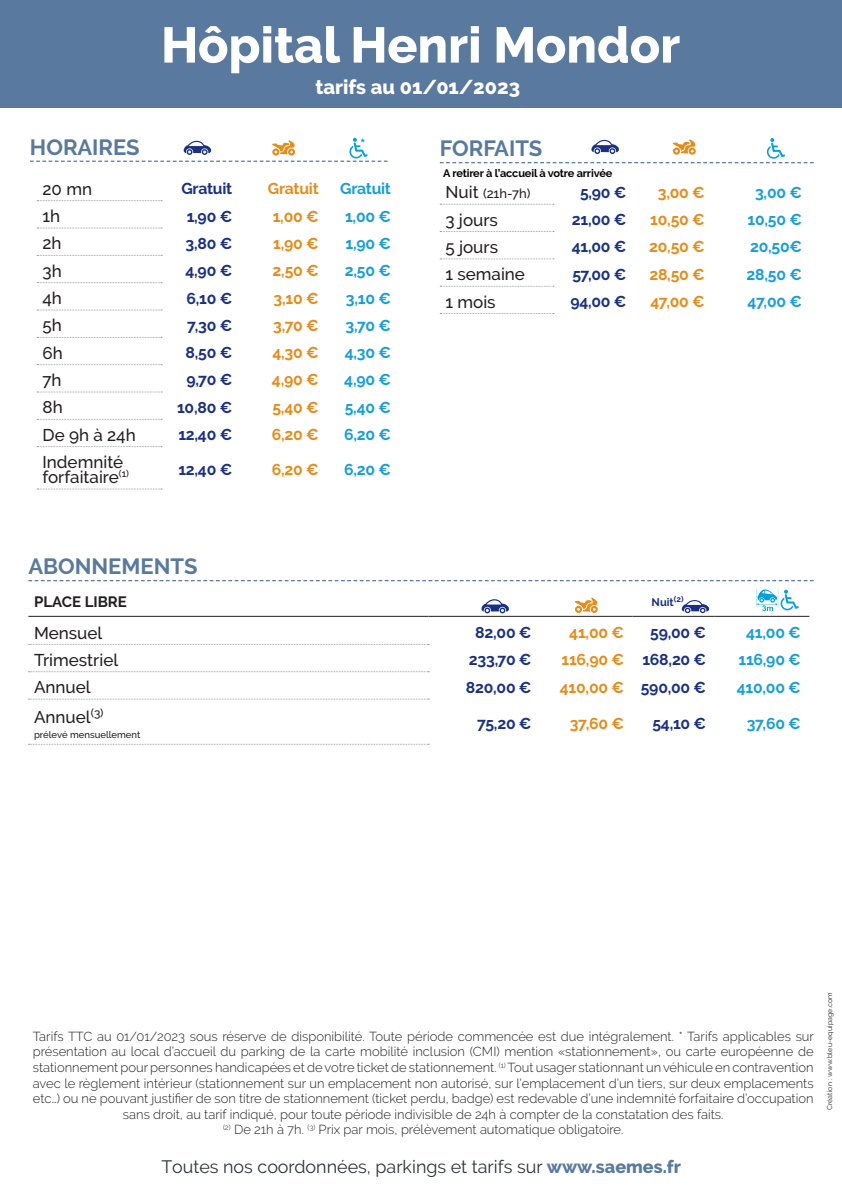
<style>
.page{position:relative;width:842px;height:1191px;background:#fff}
.page>*{position:absolute;margin:0;border:0;box-sizing:border-box;transform-origin:0 0}
.PARKING{font:800 50px "Raleway";color:#fff}
.CATEGORIE{font:700 22px "Raleway";color:#59799f}
.PARKING-2{font:800 20px "Raleway";color:#fff}
.t1{font:17.9px "Raleway";color:#2e3336}
.LIBELLE{font:500 17px/15px "Raleway";color:#231f20}
.PRIX_voiture{font:700 15.8px "Raleway";letter-spacing:-.015em;color:#1a3183}
.PRIX_moto{font:700 15.8px "Raleway";letter-spacing:-.015em;color:#e58c19}
.PRIX_moto-2{font:700 15.8px "Raleway";letter-spacing:-.015em;color:#179eda}
.PRIX_gpl{font:700 15.8px "Raleway";letter-spacing:-.015em;color:#1a3183}
.PRIX_moto-3{font:700 15.8px "Raleway";letter-spacing:-.015em;color:#189ed9}
.PRIX_velo{font:700 15.8px "Raleway";color:#00a1dd}
.SOUS-CATEGORIE{font:700 15px "Raleway";color:#231f20}
.Mentions_légales{font:300 13px/15.6px "Raleway";color:#231f20;text-align:center}
.LIBELLE-2{font:500 13px "Raleway";color:#231f20}
.PRIX_velo-2{font:700 11px "Raleway";letter-spacing:-.015em;color:#040503}
.t2{font:700 11px "Raleway";color:#1a3183}
.LIBELLE-3{font:500 9.5px "Raleway";color:#231f20}
.t3{font:7px "Raleway";letter-spacing:.02em;color:#231f20}
.s1{font-size:17px}
.s2{font-weight:800;color:#59799f}
</style>
<div class="page">
<div style="left:0;top:0;width:842px;height:108px;background:#59799f"></div>
<svg style="left:440px;top:204px;width:114px;height:1px"></svg>
<svg style="left:440px;top:231px;width:114px;height:1px"></svg>
<svg style="left:440px;top:259px;width:114px;height:1px"></svg>
<svg style="left:440px;top:286px;width:114px;height:1px"></svg>
<svg style="left:440px;top:313px;width:114px;height:1px"></svg>
<hr style="left:28px;top:616px;width:401px;height:1px;background:#231f20">
<hr style="left:429px;top:616px;width:111px;height:1px;background:#231f20">
<hr style="left:540px;top:616px;width:92px;height:1px;background:#231f20">
<hr style="left:632px;top:616px;width:83px;height:1px;background:#231f20">
<hr style="left:715px;top:616px;width:94px;height:1px;background:#231f20">
<svg style="left:29px;top:644px;width:400px;height:1px"></svg>
<svg style="left:29px;top:671px;width:400px;height:1px"></svg>
<svg style="left:29px;top:699px;width:400px;height:1px"></svg>
<svg style="left:29px;top:744px;width:400px;height:1px"></svg>
<svg style="left:440px;top:138px;width:374px;height:25px"></svg>
<svg style="left:30px;top:138px;width:358px;height:24px"></svg>
<svg style="left:37px;top:200px;width:125px;height:1px"></svg>
<svg style="left:37px;top:228px;width:125px;height:1px"></svg>
<svg style="left:37px;top:255px;width:125px;height:1px"></svg>
<svg style="left:37px;top:282px;width:125px;height:1px"></svg>
<svg style="left:37px;top:310px;width:125px;height:1px"></svg>
<svg style="left:37px;top:337px;width:125px;height:1px"></svg>
<svg style="left:37px;top:364px;width:125px;height:1px"></svg>
<svg style="left:37px;top:392px;width:125px;height:1px"></svg>
<svg style="left:37px;top:419px;width:125px;height:1px"></svg>
<svg style="left:37px;top:446px;width:125px;height:1px"></svg>
<svg style="left:37px;top:489px;width:125px;height:1px"></svg>
<svg style="left:28px;top:580px;width:786px;height:33px"></svg>
<p class="PARKING" style="left:161px;top:17px;width:521px">Hôpital Henri Mondor</p>
<p class="CATEGORIE" style="left:30px;top:135px;width:111px">HORAIRES</p>
<p class="PARKING-2" style="left:315px;top:76px;width:206px">tarifs au 01/01/2023</p>
<p class="PRIX_velo" style="left:360px;top:135px;width:7px">*</p>
<p class="CATEGORIE" style="left:440px;top:136px;width:104px">FORFAITS</p>
<p class="PRIX_velo-2" style="left:443px;top:166px;width:171px">A retirer à l’accueil à votre arrivée</p>
<p class="LIBELLE" style="left:42px;top:181px;width:51px">20 mn</p>
<p class="PRIX_voiture" style="left:181px;top:180px;width:52px">Gratuit</p>
<p class="PRIX_moto" style="left:268px;top:180px;width:52px">Gratuit</p>
<p class="PRIX_moto-2" style="left:340px;top:180px;width:52px">Gratuit</p>
<p class="LIBELLE" style="left:42px;top:209px;width:19px">1h</p>
<p class="PRIX_voiture" style="left:187px;top:207px;width:47px">1,90 €</p>
<p class="PRIX_moto" style="left:273px;top:207px;width:47px">1,00 €</p>
<p class="PRIX_moto-2" style="left:345px;top:207px;width:47px">1,00 €</p>
<p class="LIBELLE" style="left:42px;top:236px;width:21px">2h</p>
<p class="PRIX_voiture" style="left:185px;top:234px;width:48px">3,80 €</p>
<p class="PRIX_moto" style="left:273px;top:234px;width:47px">1,90 €</p>
<p class="PRIX_moto-2" style="left:345px;top:234px;width:47px">1,90 €</p>
<p class="LIBELLE" style="left:42px;top:263px;width:21px">3h</p>
<p class="PRIX_voiture" style="left:185px;top:261px;width:48px">4,90 €</p>
<p class="PRIX_moto" style="left:273px;top:261px;width:48px">2,50 €</p>
<p class="PRIX_moto-2" style="left:345px;top:261px;width:48px">2,50 €</p>
<p class="LIBELLE" style="left:42px;top:290px;width:21px">4h</p>
<p class="PRIX_voiture" style="left:186px;top:289px;width:47px">6,10 €</p>
<p class="PRIX_moto" style="left:274px;top:289px;width:47px">3,10 €</p>
<p class="PRIX_moto-2" style="left:346px;top:289px;width:47px">3,10 €</p>
<p class="LIBELLE" style="left:42px;top:318px;width:21px">5h</p>
<p class="PRIX_voiture" style="left:187px;top:316px;width:46px">7,30 €</p>
<p class="PRIX_moto" style="left:273px;top:316px;width:47px">3,70 €</p>
<p class="PRIX_moto-2" style="left:346px;top:316px;width:47px">3,70 €</p>
<p class="LIBELLE" style="left:42px;top:345px;width:22px">6h</p>
<p class="PRIX_voiture" style="left:185px;top:343px;width:48px">8,50 €</p>
<p class="PRIX_moto" style="left:272px;top:343px;width:48px">4,30 €</p>
<p class="PRIX_moto-2" style="left:345px;top:343px;width:48px">4,30 €</p>
<p class="LIBELLE" style="left:42px;top:372px;width:21px">7h</p>
<p class="PRIX_voiture" style="left:186px;top:371px;width:47px">9,70 €</p>
<p class="PRIX_moto" style="left:272px;top:371px;width:48px">4,90 €</p>
<p class="PRIX_moto-2" style="left:344px;top:371px;width:48px">4,90 €</p>
<p class="LIBELLE" style="left:42px;top:400px;width:22px">8h</p>
<p class="PRIX_voiture" style="left:177px;top:398px;width:57px">10,80 €</p>
<p class="PRIX_moto" style="left:272px;top:398px;width:48px">5,40 €</p>
<p class="PRIX_moto-2" style="left:345px;top:398px;width:48px">5,40 €</p>
<p class="LIBELLE" style="left:42px;top:427px;width:95px">De 9h à 24h</p>
<p class="PRIX_voiture" style="left:178px;top:425px;width:55px">12,40 €</p>
<p class="PRIX_moto" style="left:272px;top:425px;width:48px">6,20 €</p>
<p class="PRIX_moto-2" style="left:344px;top:425px;width:48px">6,20 €</p>
<p class="LIBELLE" style="left:42px;top:454px;width:88px">Indemnité forfaitaire<sup>(1)</sup></p>
<p class="PRIX_voiture" style="left:178px;top:460px;width:55px">12,40 €</p>
<p class="PRIX_moto" style="left:272px;top:460px;width:48px">6,20 €</p>
<p class="PRIX_moto-2" style="left:344px;top:460px;width:48px">6,20 €</p>
<p class="CATEGORIE" style="left:28px;top:554px;width:171px">ABONNEMENTS</p>
<p class="LIBELLE-2" style="left:445px;top:186px;width:87px"><span class="s1">Nuit</span> (21h-7h)</p>
<p class="PRIX_voiture" style="left:580px;top:183px;width:48px">5,90 €</p>
<p class="PRIX_moto" style="left:658px;top:183px;width:48px">3,00 €</p>
<p class="PRIX_moto-2" style="left:755px;top:183px;width:48px">3,00 €</p>
<p class="LIBELLE" style="left:445px;top:212px;width:54px">3 jours</p>
<p class="PRIX_voiture" style="left:572px;top:210px;width:56px">21,00 €</p>
<p class="PRIX_moto" style="left:650px;top:210px;width:56px">10,50 €</p>
<p class="PRIX_moto-2" style="left:747px;top:210px;width:56px">10,50 €</p>
<p class="LIBELLE" style="left:445px;top:239px;width:54px">5 jours</p>
<p class="PRIX_voiture" style="left:572px;top:238px;width:56px">41,00 €</p>
<p class="PRIX_moto" style="left:649px;top:238px;width:57px">20,50 €</p>
<p class="PRIX_moto-2" style="left:750px;top:238px;width:53px">20,50€</p>
<p class="LIBELLE" style="left:445px;top:267px;width:81px">1 semaine</p>
<p class="PRIX_voiture" style="left:572px;top:265px;width:56px">57,00 €</p>
<p class="PRIX_moto" style="left:649px;top:265px;width:57px">28,50 €</p>
<p class="PRIX_moto-2" style="left:747px;top:265px;width:57px">28,50 €</p>
<p class="LIBELLE" style="left:445px;top:294px;width:52px">1 mois</p>
<p class="PRIX_voiture" style="left:570px;top:292px;width:58px">94,00 €</p>
<p class="PRIX_moto" style="left:650px;top:292px;width:56px">47,00 €</p>
<p class="PRIX_moto-2" style="left:748px;top:292px;width:56px">47,00 €</p>
<p class="SOUS-CATEGORIE" style="left:34px;top:593px;width:94px">PLACE LIBRE</p>
<p class="t2" style="left:652px;top:596px;width:33px">Nuit<sup>(2)</sup></p>
<p class="LIBELLE" style="left:34px;top:625px;width:70px">Mensuel</p>
<p class="PRIX_voiture" style="left:475px;top:623px;width:58px">82,00 €</p>
<p class="PRIX_moto" style="left:569px;top:623px;width:56px">41,00 €</p>
<p class="PRIX_gpl" style="left:650px;top:623px;width:57px">59,00 €</p>
<p class="PRIX_moto-3" style="left:746px;top:623px;width:56px">41,00 €</p>
<p class="LIBELLE" style="left:34px;top:652px;width:86px">Trimestriel</p>
<p class="PRIX_voiture" style="left:469px;top:650px;width:64px">233,70 €</p>
<p class="PRIX_moto" style="left:561px;top:650px;width:64px">116,90 €</p>
<p class="PRIX_gpl" style="left:642px;top:650px;width:65px">168,20 €</p>
<p class="PRIX_moto-3" style="left:738px;top:650px;width:64px">116,90 €</p>
<p class="LIBELLE" style="left:34px;top:679px;width:58px">Annuel</p>
<p class="PRIX_voiture" style="left:466px;top:678px;width:67px">820,00 €</p>
<p class="PRIX_moto" style="left:560px;top:678px;width:66px">410,00 €</p>
<p class="PRIX_gpl" style="left:641px;top:678px;width:67px">590,00 €</p>
<p class="PRIX_moto-3" style="left:737px;top:678px;width:66px">410,00 €</p>
<p class="LIBELLE" style="left:34px;top:710px;width:71px">Annuel<sup>(3)</sup></p>
<p class="LIBELLE-3" style="left:34px;top:729px;width:108px">prélevé mensuellement</p>
<p class="PRIX_voiture" style="left:477px;top:714px;width:56px">75,20 €</p>
<p class="PRIX_moto" style="left:570px;top:714px;width:56px">37,60 €</p>
<p class="PRIX_gpl" style="left:652px;top:714px;width:55px">54,10 €</p>
<p class="PRIX_moto-3" style="left:747px;top:714px;width:56px">37,60 €</p>
<p class="Mentions_légales" style="left:33px;top:1028px;width:783px">Tarifs TTC au 01/01/2023 sous réserve de disponibilité. Toute période commencée est due intégralement. * Tarifs applicables sur présentation au local d’accueil du parking de la carte mobilité inclusion (CMI) mention «stationnement», ou carte européenne de stationnement pour personnes handicapées et de votre ticket de stationnement. <sup>(1)</sup> Tout usager stationnant un véhicule en contravention avec le règlement intérieur (stationnement sur un emplacement non autorisé, sur l’emplacement d’un tiers, sur deux emplacements etc…) ou ne pouvant justifier de son titre de stationnement (ticket perdu, badge) est redevable d’une indemnité forfaitaire d’occupation sans droit, au tarif indiqué, pour toute période indivisible de 24h à compter de la constatation des faits.</p>
<p class="Mentions_légales" style="left:223px;top:1122px;width:402px"><sup>(2)</sup> De 21h à 7h. <sup>(3)</sup> Prix par mois, prélèvement automatique obligatoire.</p>
<h3 class="t1" style="left:161px;top:1156px;width:521px">Toutes nos coordonnées, parkings et tarifs sur <span class="s2">www.saemes.fr</span></h3>
<p class="t3" style="left:826px;top:1110px;width:120px;rotate:-90deg">Création : www.bleu-equipage.com</p>
</div>
